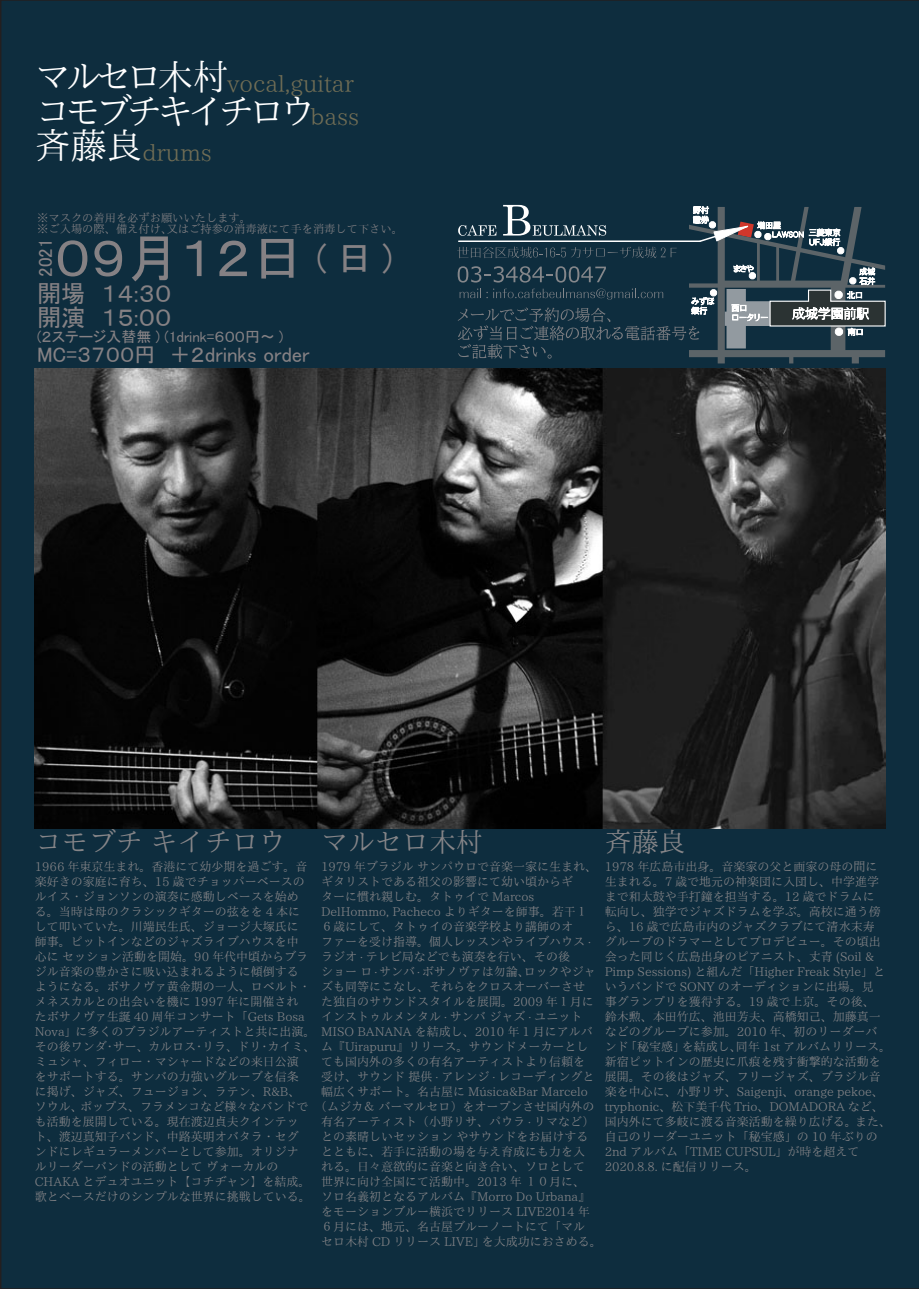
<style>
.page{position:relative;width:919px;height:1289px;background:#fff}
.page>*{position:absolute;margin:0;border:0;box-sizing:border-box;transform-origin:0 0}
.t1{font:52.5px "MS P Gothic";color:#858184}
.t2{font:36px/34.5px "IP Aex Mincho";letter-spacing:-.15em;color:#fff}
.t3{font:27px "IP Aex Mincho";color:#868588}
.t4{font:24px/24px "MS P Gothic";color:#858184}
.t5{font:23.1px/33.3px "IP Aex Mincho";color:#706d55;text-align:right}
.t6{font:21px "MS P Gothic";color:#858184}
.t7{font:19.05px "MS P Gothic";color:#858184}
.t8{font:15px "MS P Gothic";color:#858184}
.t9{font:12px/15px "IP Aex Mincho";color:#868588}
.t10{font:11.25px/11.2px "IP Aex Mincho";color:#848184}
.s1{font-size:36px;color:#fff}
.s2{font-size:36px}
</style>
<div class="page">
<div style="left:0;top:0;width:918px;height:1288px;background:#0e2d3e"></div>
<svg style="left:457px;top:205px;width:429px;height:158px;background:#2d4553"></svg>
<img style="left:35px;top:368px;width:850px;height:460px">
<h2 class="t2" style="left:35px;top:61px;width:282px">マルセロ木村<br>コモブチキイチロウ</h2>
<h3 class="t5" style="left:35px;top:137px;width:178px"><span class="s1">斉藤良</span>drums</h3>
<h3 class="t5" style="left:227px;top:68px;width:133px">vocal,guitar bass</h3>
<p class="t10" style="left:37px;top:213px;width:367px">※マスクの着用を必ずお願いいたします。<br>※ご入場の際、備え付け、又はご持参の消毒液にて手を消毒して下さい。</p>
<h1 class="t1" style="left:55px;top:231px;width:339px">０９月１２日 <span class="s2">( 日 )</span></h1>
<h3 class="t7" style="left:36px;top:276px;width:40px;rotate:-90deg">2021</h3>
<h3 class="t4" style="left:37px;top:281px;width:136px">開場　１４:３０開演　１５:００</h3>
<p class="t8" style="left:37px;top:329px;width:248px">(２ステージ入替無 ) (1drink=６００円～ )</p>
<h3 class="t6" style="left:37px;top:344px;width:274px">MC=３７００円　＋２drinks order</h3>
<h3 class="t3" style="left:35px;top:827px;width:252px">コモブチ キイチロウ</h3>
<p class="t9" style="left:35px;top:859px;width:277px">1966 年東京生まれ。香港にて幼少期を過ごす。音楽好きの家庭に育ち、15 歳でチョッパーベースのルイス・ジョンソンの演奏に感動しベースを始める。当時は母のクラシックギターの弦をを 4 本にして叩いていた。川端民生氏、ジョージ大塚氏に師事。ピットインなどのジャズライブハウスを中心に セッション活動を開始。90 年代中頃からブラジル音楽の豊かさに吸い込まれるように傾倒するようになる。ボサノヴァ黄金期の一人、ロベルト・メネスカルとの出会いを機に 1997 年に開催されたボサノヴァ生誕 40 周年コンサート「Gets Bosa</p>
<p class="t9" style="left:35px;top:1054px;width:277px">ミュシャ、フィロー・マシャードなどの来日公演をサポートする。サンバの力強いグルーブを信条に掲げ、ジャズ、フュージョン、ラテン、R&amp;B、ソウル、ポップス、フラメンコなど様々なバンドでも活動を展開している。現在渡辺貞夫クインテット、渡辺真知子バンド、中路英明オバタラ・セグンドにレギュラーメンバーとして参加。オリジナルリーダーバンドの活動として ヴォーカルの<br>CHAKA とデュオユニット【コチヂャン】を結成。歌とベースだけのシンプルな世界に挑戦している。</p>
<h3 class="t3" style="left:321px;top:827px;width:163px">マルセロ木村</h3>
<p class="t9" style="left:321px;top:859px;width:278px">1979 年ブラジル サンパウロで音楽一家に生まれ、</p>
<p class="t9" style="left:321px;top:874px;width:253px">ギタリストである祖父の影響にて幼い頃からギ</p>
<p class="t9" style="left:321px;top:889px;width:215px">ターに慣れ親しむ。タトゥイで Marcos</p>
<p class="t9" style="left:321px;top:904px;width:268px">DelHommo, Pacheco よりギターを師事。若干１</p>
<p class="t9" style="left:321px;top:919px;width:253px">６歳にして、タトゥイの音楽学校より講師のオ</p>
<p class="t9" style="left:321px;top:934px;width:271px">ファーを受け指導。個人レッスンやライブハウス ·</p>
<p class="t9" style="left:321px;top:949px;width:250px">ラジオ · テレビ局などでも演奏を行い、その後</p>
<p class="t9" style="left:321px;top:964px;width:276px">ショー ロ · サンバ · ボサノヴァは勿論、ロックやジャ</p>
<p class="t9" style="left:321px;top:979px;width:265px">ズも同等にこなし、それらをクロスオーバーさせ</p>
<p class="t9" style="left:321px;top:994px;width:274px">た独自のサウンドスタイルを展開。2009 年１月に</p>
<p class="t9" style="left:321px;top:1009px;width:263px">インストゥルメンタル · サンバ ジャズ · ユニット</p>
<p class="t9" style="left:35px;top:1024px;width:559px">Nova」に多くのブラジルアーティストと共に出演。 MISO BANANA を結成し、2010 年 1 月にアルバ</p>
<p class="t9" style="left:35px;top:1039px;width:555px">その後ワンダ・サー、カルロス・リラ、ドリ・カイミ、ム『Uirapuru』リリース。サウンドメーカーとし</p>
<p class="t9" style="left:321px;top:1054px;width:265px">ても国内外の多くの有名アーティストより信頼を</p>
<p class="t9" style="left:321px;top:1069px;width:275px">受け、サウンド 提供 · アレンジ · レコーディングと</p>
<p class="t9" style="left:321px;top:1084px;width:268px">幅広くサポート。名古屋に Música&amp;Bar Marcelo</p>
<p class="t9" style="left:315px;top:1099px;width:281px">（ムジカ＆ バーマルセロ）をオープンさせ国内外の</p>
<p class="t9" style="left:321px;top:1114px;width:274px">有名アーティスト（小野リサ、パウラ · リマなど）</p>
<p class="t9" style="left:321px;top:1129px;width:269px">との素晴しいセッション やサウンドをお届けする</p>
<p class="t9" style="left:321px;top:1144px;width:265px">とともに、若手に活動の場を与え育成にも力を入</p>
<p class="t9" style="left:321px;top:1159px;width:265px">れる。日々意欲的に音楽と向き合い、ソロとして</p>
<p class="t9" style="left:321px;top:1174px;width:266px">世界に向け全国にて活動中。2013 年 １０月に、</p>
<p class="t9" style="left:321px;top:1189px;width:270px">ソロ名義初となるアルバム『Morro Do Urbana』</p>
<p class="t9" style="left:321px;top:1204px;width:270px">をモーションブルー横浜でリリース LIVE2014 年</p>
<p class="t9" style="left:321px;top:1219px;width:265px">６月には、地元、名古屋ブルーノートにて「マル</p>
<p class="t9" style="left:321px;top:1234px;width:282px">セロ木村 CD リリース LIVE」を大成功におさめる。</p>
<h3 class="t3" style="left:604px;top:827px;width:82px">斉藤良</h3>
<p class="t9" style="left:604px;top:859px;width:288px">1978 年広島市出身。音楽家の父と画家の母の間に生まれる。7 歳で地元の神楽団に入団し、中学進学まで和太鼓や手打鐘を担当する。12 歳でドラムに<br>転向し、独学でジャズドラムを学ぶ。高校に通う傍ら、16 歳で広島市内のジャズクラブにて清水末寿<br>グループのドラマーとしてプロデビュー。その頃出会った同じく広島出身のピアニスト、丈青 (Soil &amp;<br>Pimp Sessions) と組んだ「Higher Freak Style」というバンドで SONY のオーディションに出場。見<br>事グランプリを獲得する。19 歳で上京。その後、<br>鈴木勲、本田竹広、池田芳夫、高橋知己、加藤真一などのグループに参加。2010 年、初のリーダーバンド「秘宝感」を結成し、同年 1st アルバムリリース。新宿ピットインの歴史に爪痕を残す衝撃的な活動を展開。その後はジャズ、フリージャズ、ブラジル音楽を中心に、小野リサ、Saigenji、orange pekoe、tryphonic、松下美千代 Trio、DOMADORA など、国内外にて多岐に渡る音楽活動を繰り広げる。また、自己のリーダーユニット「秘宝感」の 10 年ぶりの<br>2nd アルバム「TIME CUPSUL」が時を超えて<br>2020.8.8. に配信リリース。</p>
</div>
